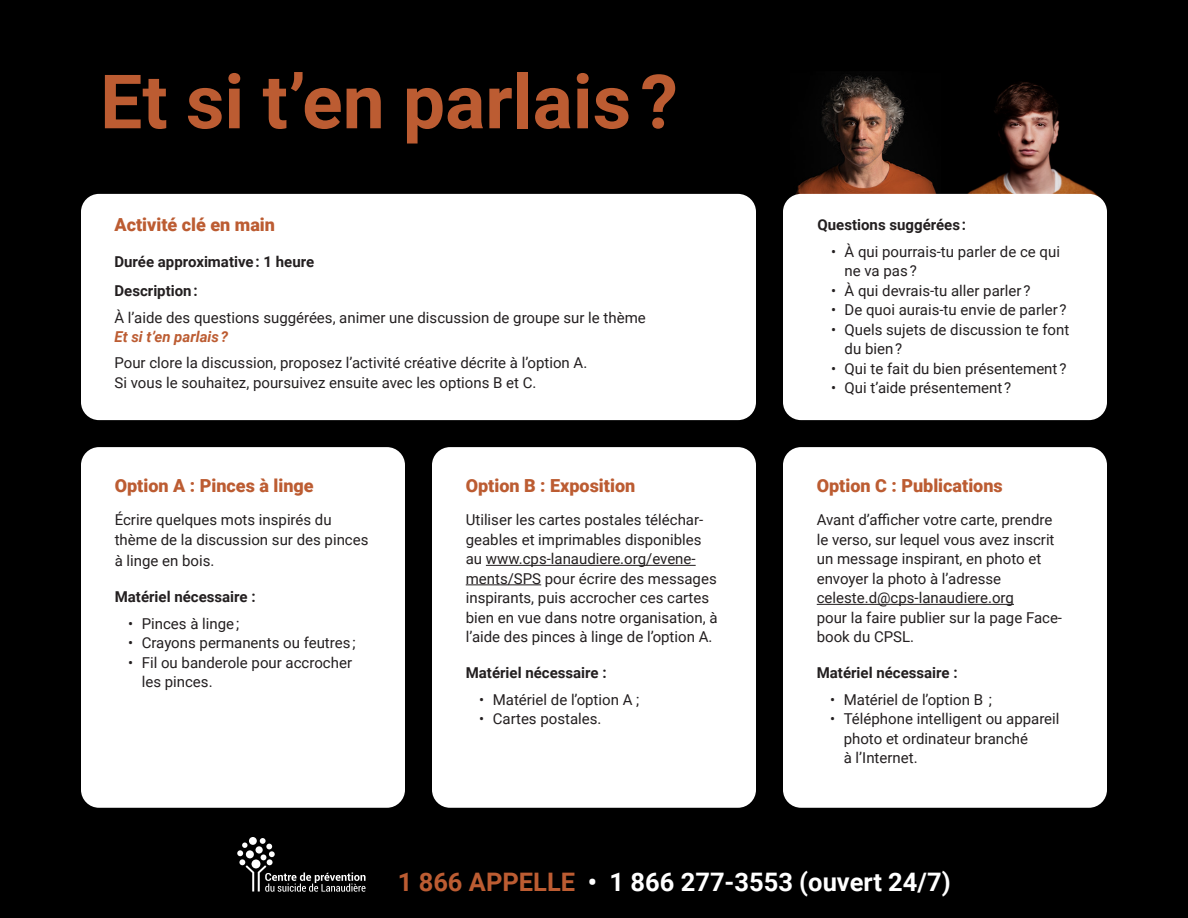
<style>
.page{position:relative;width:1188px;height:918px;background:#000}
.page>*{position:absolute;margin:0;border:0;box-sizing:border-box;transform-origin:0 0}
.t1{font:700 75px "Roboto";color:#bc5c32}
.t2{font:700 25.5px "Roboto";color:#fff}
.TITRE_2{font:900 18px "Roboto";color:#bc5c32}
.courant_1{font:15px/19.5px "Roboto";color:#231f20}
.Titre_3{font:700 15px "Roboto";color:#231f20}
.s1{font-weight:700;font-style:italic;color:#bc5c32}
.s2{color:#bc5c32}
</style>
<div class="page">
<svg style="left:237px;top:838px;width:129px;height:54px"></svg>
<div style="left:81px;top:447px;width:324px;height:361px;background:#fff;border-radius:18px"></div>
<div style="left:432px;top:447px;width:324px;height:361px;background:#fff;border-radius:18px"></div>
<hr style="left:486px;top:565px;width:210px;height:1px;background:#231f20">
<hr style="left:466px;top:584px;width:75px;height:1px;background:#231f20">
<div style="left:783px;top:447px;width:324px;height:361px;background:#fff;border-radius:18px"></div>
<hr style="left:817px;top:604px;width:197px;height:1px;background:#231f20">
<img style="left:791px;top:74px;width:313px;height:127px">
<div style="left:81px;top:194px;width:675px;height:226px;background:#fff;border-radius:18px"></div>
<div style="left:783px;top:194px;width:324px;height:226px;background:#fff;border-radius:18px"></div>
<p class="t1" style="left:100px;top:49px;width:579px">Et si t’en parlais ?</p>
<p class="TITRE_2" style="left:114px;top:212px;width:162px">Activité clé en main</p>
<p class="Titre_3" style="left:114px;top:251px;width:201px">Durée approximative : 1 heure</p>
<p class="Titre_3" style="left:114px;top:281px;width:85px">Description :</p>
<p class="courant_1" style="left:114px;top:307px;width:533px">À l’aide des questions suggérées, animer une discussion de groupe sur le thème<br><span class="s1">Et si t’en parlais ?</span></p>
<p class="courant_1" style="left:114px;top:353px;width:474px">Pour clore la discussion, proposez l’activité créative décrite à l’option A.<br>Si vous le souhaitez, poursuivez ensuite avec les options B et C.</p>
<p class="TITRE_2" style="left:115px;top:473px;width:200px">Option A : Pinces à linge</p>
<p class="courant_1" style="left:115px;top:510px;width:255px">Écrire quelques mots inspirés du thème de la discussion sur des pinces</p>
<p class="courant_1" style="left:115px;top:551px;width:101px">à linge en bois.</p>
<p class="Titre_3" style="left:115px;top:587px;width:142px">Matériel nécessaire :</p>
<p class="courant_1" style="left:128px;top:613px;width:112px">• Pinces à linge ;</p>
<p class="courant_1" style="left:128px;top:632px;width:229px">• Crayons permanents ou feutres ;</p>
<p class="courant_1" style="left:142px;top:652px;width:212px;text-indent:-14px">• Fil ou banderole pour accrocher les pinces.</p>
<p class="TITRE_2" style="left:466px;top:473px;width:171px">Option B : Exposition</p>
<p class="courant_1" style="left:466px;top:510px;width:253px">Utiliser les cartes postales téléchar&shy;geables et imprimables disponibles au www.cps-lanaudiere.org/evene&shy;ments/SPS pour écrire des messages inspirants, puis accrocher ces cartes bien en vue dans notre organisation, à l’aide des pinces à linge de l’option A.</p>
<p class="Titre_3" style="left:466px;top:662px;width:142px">Matériel nécessaire :</p>
<p class="courant_1" style="left:479px;top:689px;width:162px">• Matériel de l’option A ;</p>
<p class="courant_1" style="left:479px;top:708px;width:124px">• Cartes postales.</p>
<p class="Titre_3" style="left:818px;top:215px;width:150px">Questions suggérées :</p>
<p class="courant_1" style="left:845px;top:241px;width:217px;text-indent:-14px">• À qui pourrais-tu parler de ce qui ne va pas ?</p>
<p class="courant_1" style="left:831px;top:280px;width:201px">• À qui devrais-tu aller parler ?</p>
<p class="courant_1" style="left:831px;top:300px;width:237px">• De quoi aurais-tu envie de parler ?</p>
<p class="courant_1" style="left:845px;top:319px;width:226px;text-indent:-14px">• Quels sujets de discussion te font du bien ?</p>
<p class="courant_1" style="left:831px;top:358px;width:237px">• Qui te fait du bien présentement ?</p>
<p class="courant_1" style="left:831px;top:378px;width:182px">• Qui t’aide présentement ?</p>
<p class="TITRE_2" style="left:817px;top:473px;width:188px">Option C : Publications</p>
<p class="courant_1" style="left:817px;top:510px;width:247px">Avant d’afficher votre carte, prendre le verso, sur lequel vous avez inscrit un message inspirant, en photo et envoyer la photo à l’adresse celeste.d@cps-lanaudiere.org<br>pour la faire publier sur la page Face&shy;book du CPSL.</p>
<p class="Titre_3" style="left:817px;top:662px;width:142px">Matériel nécessaire :</p>
<p class="courant_1" style="left:830px;top:689px;width:163px">• Matériel de l’option B ;</p>
<p class="courant_1" style="left:844px;top:708px;width:217px;text-indent:-14px">• Téléphone intelligent ou appareil photo et ordinateur branché<br>à l’Internet.</p>
<p class="t2" style="left:398px;top:865px;width:554px"><span class="s2">1 866 APPELLE</span> • 1 866 277-3553 (ouvert 24/7)</p>
</div>
